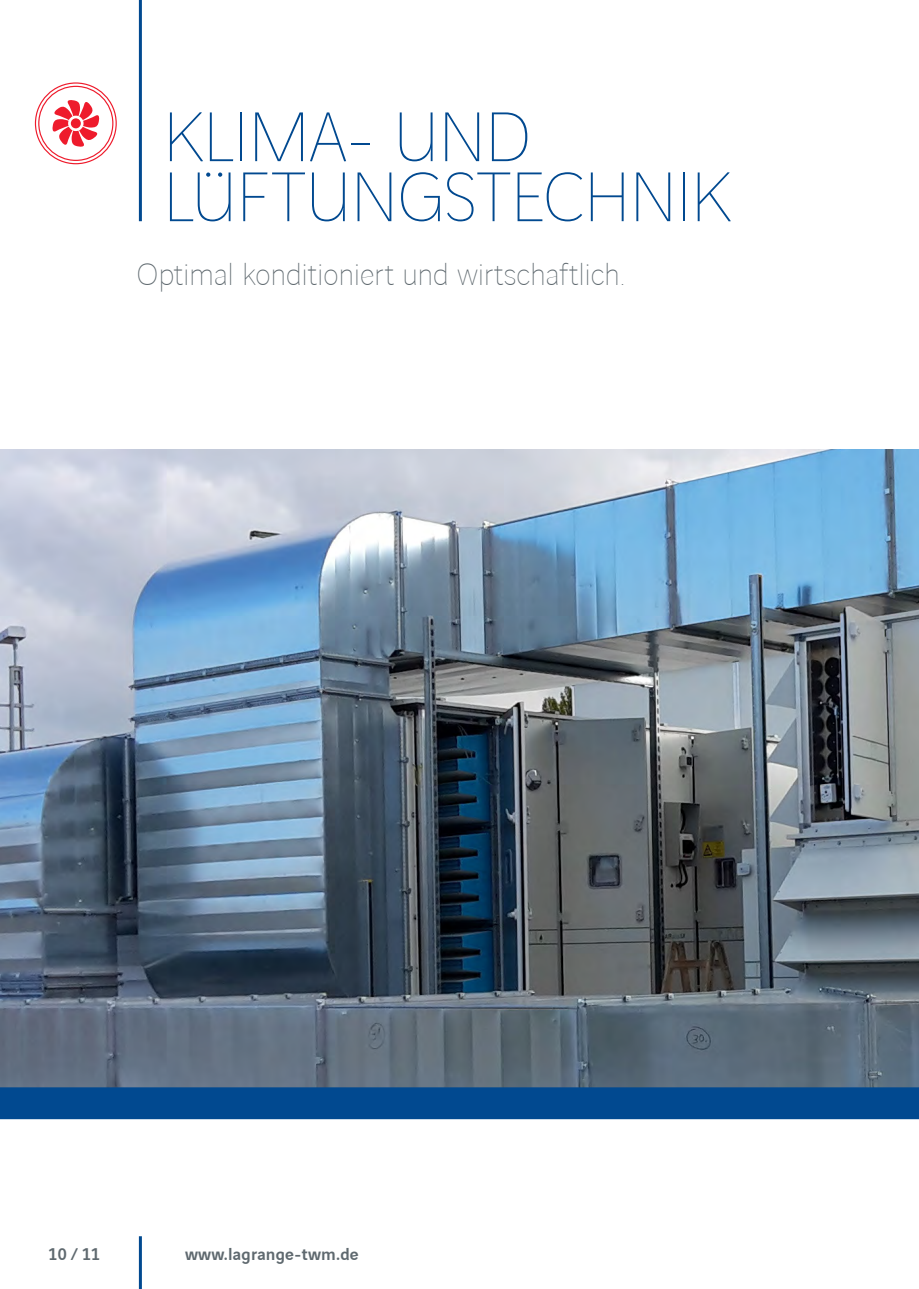
<style>
.page{position:relative;width:919px;height:1289px;background:#fff}
.page>*{position:absolute;margin:0;border:0;box-sizing:border-box;transform-origin:0 0}
.t1{font:200 75px/60px "Vinci Sans";letter-spacing:-.025em;color:#014990}
.t2{font:200 33px "Vinci Sans";letter-spacing:-.005em;color:#5f696f}
.t3{font:500 18px "Vinci Sans";letter-spacing:.01em;color:#5f696f}
</style>
<div class="page">
<img style="left:0;top:449px;width:918px;height:638px">
<svg style="left:206px;top:172px;width:4px;height:5px"></svg>
<svg style="left:218px;top:172px;width:4px;height:5px"></svg>
<div style="left:35px;top:82px;width:82px;height:82px;border:1px solid #ee1b2c;border-radius:50%"></div>
<div style="left:38px;top:86px;width:75px;height:75px;border:1px solid #ee1b2c;border-radius:50%"></div>
<svg style="left:52px;top:100px;width:48px;height:47px"></svg>
<div style="left:71px;top:118px;width:10px;height:10px;background:#ee1b2c;border-radius:50%"></div>
<hr style="left:139px;top:1236px;width:3px;height:52px;background:#014990">
<div style="left:0;top:1087px;width:918px;height:32px;background:#014990"></div>
<hr style="left:139px;top:0;width:3px;height:221px;background:#014990">
<h1 class="t1" style="left:162px;top:101px;width:569px">KLIMA- UND<br>LUFTUNGSTECHNIK</h1>
<p class="t2" style="left:137px;top:251px;width:489px">Optimal konditioniert und wirtschaftlich.</p>
<p class="t3" style="left:49px;top:1240px;width:53px">10 / 11</p>
<p class="t3" style="left:185px;top:1240px;width:175px">www.lagrange-twm.de</p>
</div>
